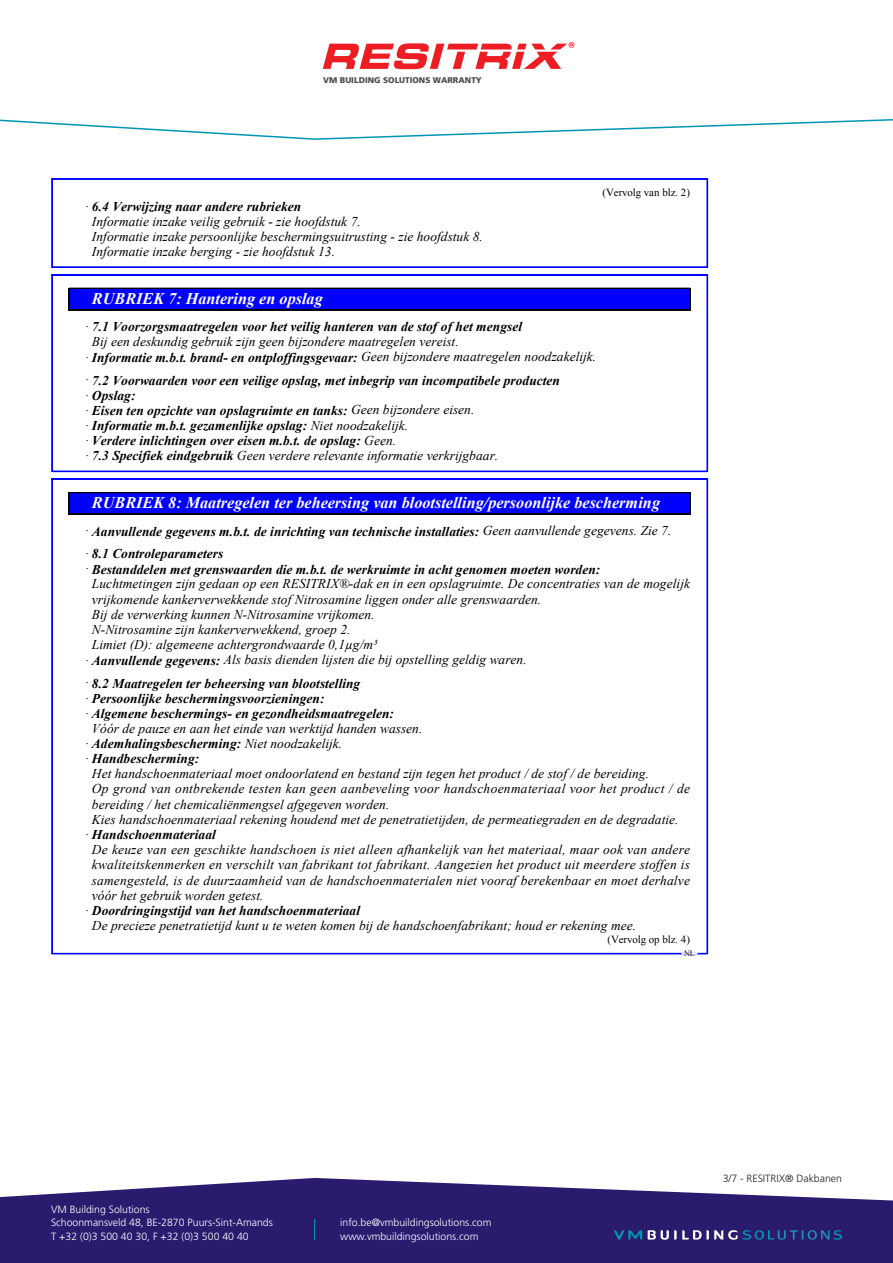
<style>
.page{position:relative;width:893px;height:1263px;background:#fff}
.page>*{position:absolute;margin:0;border:0;box-sizing:border-box;transform-origin:0 0}
.t1{font:italic 700 18.9px "Times New Roman";letter-spacing:.005em;color:#000}
.t2{font:italic 700 16.2px "Times New Roman";color:#fff}
.t3{font:italic 13.5px/15.1px "Times New Roman";letter-spacing:.005em;color:#000}
.t4{font:italic 700 13.5px/15.1px "Times New Roman";color:#000}
.t5{font:10.8px "Times New Roman";letter-spacing:-.005em;color:#000}
.t6{font:300 10.5px/13.5px "Frutiger";color:#fff}
.t7{font:300 10.5px "Frutiger";color:#231f20}
.t8{font:900 8.25px "Frutiger";color:#4b4c4d}
.t9{font:8.1px "Times New Roman";color:#000}
.s1{font-weight:700}
.s2{font-weight:400}
</style>
<div class="page">
<svg style="left:0;top:44px;width:893px;height:96px"></svg>
<svg style="left:0;top:1178px;width:893px;height:85px;background:#453881"></svg>
<svg style="left:648px;top:1230px;width:89px;height:9px"></svg>
<svg style="left:743px;top:1230px;width:99px;height:9px"></svg>
<svg style="left:614px;top:1230px;width:28px;height:9px"></svg>
<svg style="left:314px;top:1219px;width:1px;height:20px"></svg>
<svg style="left:323px;top:42px;width:251px;height:27px"></svg>
<hr style="left:52px;top:178px;width:655px;height:1px;background:#00f">
<hr style="left:52px;top:179px;width:655px;height:1px;background:#00f">
<hr style="left:52px;top:267px;width:655px;height:1px;background:#00f">
<hr style="left:52px;top:179px;width:1px;height:88px;background:#00f">
<hr style="left:707px;top:179px;width:1px;height:88px;background:#00f">
<div style="left:69px;top:288px;width:621px;height:22px;background:#00f"></div>
<hr style="left:69px;top:288px;width:621px;height:1px;background:#000">
<hr style="left:69px;top:310px;width:621px;height:1px;background:#000">
<svg style="left:69px;top:289px;width:1px;height:21px"></svg>
<svg style="left:690px;top:288px;width:1px;height:22px"></svg>
<hr style="left:52px;top:274px;width:655px;height:1px;background:#00f">
<hr style="left:52px;top:275px;width:655px;height:1px;background:#00f">
<hr style="left:52px;top:471px;width:655px;height:1px;background:#00f">
<hr style="left:52px;top:275px;width:1px;height:196px;background:#00f">
<hr style="left:707px;top:275px;width:1px;height:196px;background:#00f">
<div style="left:69px;top:492px;width:621px;height:22px;background:#00f"></div>
<hr style="left:69px;top:492px;width:621px;height:1px;background:#000">
<hr style="left:69px;top:514px;width:621px;height:1px;background:#000">
<svg style="left:69px;top:493px;width:1px;height:21px"></svg>
<svg style="left:690px;top:492px;width:1px;height:22px"></svg>
<hr style="left:52px;top:478px;width:655px;height:1px;background:#00f">
<hr style="left:52px;top:479px;width:655px;height:1px;background:#00f">
<hr style="left:52px;top:953px;width:655px;height:1px;background:#00f">
<svg style="left:682px;top:953px;width:15px;height:1px"></svg>
<hr style="left:52px;top:479px;width:1px;height:474px;background:#00f">
<hr style="left:707px;top:479px;width:1px;height:474px;background:#00f">
<h1 class="t1" style="left:277px;top:70px;width:206px">Veiligheidsinformatieblad</h1>
<p class="t8" style="left:323px;top:76px;width:160px">VM BUILDING SOLUTIONS WARRANTY</p>
<p class="t5" style="left:603px;top:185px;width:89px">(Vervolg van blz. 2)</p>
<p class="t3" style="left:92px;top:198px;width:393px;text-indent:-7px">· <span class="s1">6.4 Verwijzing naar andere rubrieken<br></span>Informatie inzake veilig gebruik - zie hoofdstuk 7.<br>Informatie inzake persoonlijke beschermingsuitrusting - zie hoofdstuk 8.<br>Informatie inzake berging - zie hoofdstuk 13.</p>
<p class="t2" style="left:92px;top:287px;width:232px">RUBRIEK 7: Hantering en opslag</p>
<p class="t4" style="left:85px;top:319px;width:438px"><span class="s2">·</span> 7.1 Voorzorgsmaatregelen voor het veilig hanteren van de stof of het mengsel</p>
<p class="t3" style="left:92px;top:334px;width:368px">Bij een deskundig gebruik zijn geen bijzondere maatregelen vereist.</p>
<p class="t4" style="left:85px;top:349px;width:513px"><span class="s2">·</span> Informatie m.b.t. brand- en ontploffingsgevaar: <span class="s2">Geen bijzondere maatregelen noodzakelijk.</span></p>
<p class="t4" style="left:85px;top:372px;width:476px"><span class="s2">·</span> 7.2 Voorwaarden voor een veilige opslag, met inbegrip van incompatibele producten <span class="s2">·</span> Opslag:<br><span class="s2">·</span> Eisen ten opzichte van opslagruimte en tanks: <span class="s2">Geen bijzondere eisen.<br>·</span> Informatie m.b.t. gezamenlijke opslag: <span class="s2">Niet noodzakelijk.<br>·</span> Verdere inlichtingen over eisen m.b.t. de opslag: <span class="s2">Geen.<br>·</span> 7.3 Specifiek eindgebruik <span class="s2">Geen verdere relevante informatie verkrijgbaar.</span></p>
<p class="t2" style="left:92px;top:491px;width:570px">RUBRIEK 8: Maatregelen ter beheersing van blootstelling/persoonlijke bescherming</p>
<p class="t4" style="left:85px;top:519px;width:588px;line-height:22.8px"><span class="s2">·</span> Aanvullende gegevens m.b.t. de inrichting van technische installaties: <span class="s2">Geen aanvullende gegevens. Zie 7. ·</span> 8.1 Controleparameters</p>
<p class="t4" style="left:85px;top:561px;width:517px"><span class="s2">·</span> Bestanddelen met grenswaarden die m.b.t. de werkruimte in acht genomen moeten worden:</p>
<p class="t3" style="left:92px;top:576px;width:600px">Luchtmetingen zijn gedaan op een RESITRIX®-dak en in een opslagruimte. De concentraties van de mogelijk</p>
<p class="t3" style="left:92px;top:591px;width:451px">vrijkomende kankerverwekkende stof Nitrosamine liggen onder alle grenswaarden.</p>
<p class="t3" style="left:92px;top:606px;width:284px">Bij de verwerking kunnen N-Nitrosamine vrijkomen.</p>
<p class="t3" style="left:92px;top:622px;width:260px">N-Nitrosamine zijn kankerverwekkend, groep 2.</p>
<p class="t3" style="left:92px;top:637px;width:287px">Limiet (D): algemeene achtergrondwaarde 0,1µg/m³</p>
<p class="t3" style="left:85px;top:652px;width:443px">· <span class="s1">Aanvullende gegevens:</span> Als basis dienden lijsten die bij opstelling geldig waren.</p>
<p class="t4" style="left:85px;top:675px;width:277px"><span class="s2">·</span> 8.2 Maatregelen ter beheersing van blootstelling</p>
<p class="t4" style="left:85px;top:690px;width:241px"><span class="s2">·</span> Persoonlijke beschermingsvoorzieningen:</p>
<p class="t4" style="left:85px;top:705px;width:310px"><span class="s2">·</span> Algemene beschermings- en gezondheidsmaatregelen:</p>
<p class="t3" style="left:92px;top:720px;width:332px">Vóór de pauze en aan het einde van werktijd handen wassen.</p>
<p class="t4" style="left:85px;top:736px;width:259px"><span class="s2">·</span> Ademhalingsbescherming: <span class="s2">Niet noodzakelijk.</span></p>
<p class="t4" style="left:85px;top:751px;width:116px"><span class="s2">·</span> Handbescherming:</p>
<p class="t3" style="left:92px;top:766px;width:559px">Het handschoenmateriaal moet ondoorlatend en bestand zijn tegen het product / de stof / de bereiding.</p>
<p class="t3" style="left:92px;top:781px;width:599px">Op grond van ontbrekende testen kan geen aanbeveling voor handschoenmateriaal voor het product / de</p>
<p class="t3" style="left:92px;top:796px;width:299px">bereiding / het chemicaliënmengsel afgegeven worden.</p>
<p class="t3" style="left:92px;top:811px;width:588px">Kies handschoenmateriaal rekening houdend met de penetratietijden, de permeatiegraden en de degradatie.</p>
<p class="t4" style="left:85px;top:827px;width:132px"><span class="s2">·</span> Handschoenmateriaal</p>
<p class="t3" style="left:92px;top:842px;width:599px">De keuze van een geschikte handschoen is niet alleen afhankelijk van het materiaal, maar ook van andere</p>
<p class="t3" style="left:92px;top:857px;width:600px">kwaliteitskenmerken en verschilt van fabrikant tot fabrikant. Aangezien het product uit meerdere stoffen is</p>
<p class="t3" style="left:92px;top:872px;width:599px">samengesteld, is de duurzaamheid van de handschoenmaterialen niet vooraf berekenbaar en moet derhalve</p>
<p class="t3" style="left:92px;top:887px;width:173px">vóór het gebruik worden getest.</p>
<p class="t4" style="left:85px;top:903px;width:276px"><span class="s2">·</span> Doordringingstijd van het handschoenmateriaal</p>
<p class="t3" style="left:92px;top:918px;width:546px">De precieze penetratietijd kunt u te weten komen bij de handschoenfabrikant; houd er rekening mee.</p>
<p class="t5" style="left:607px;top:932px;width:84px">(Vervolg op blz. 4)</p>
<p class="t9" style="left:684px;top:948px;width:12px">NL</p>
<p class="t6" style="left:51px;top:1202px;width:223px">VM Building Solutions<br>Schoonmansveld 48, BE-2870 Puurs-Sint-Amands<br>T +32 (0)3 500 40 30, F +32 (0)3 500 40 40</p>
<p class="t6" style="left:340px;top:1216px;width:153px">info.be@vmbuildingsolutions.com www.vmbuildingsolutions.com</p>
<p class="t7" style="left:723px;top:1172px;width:121px">3/7 - RESITRIX® Dakbanen</p>
</div>
